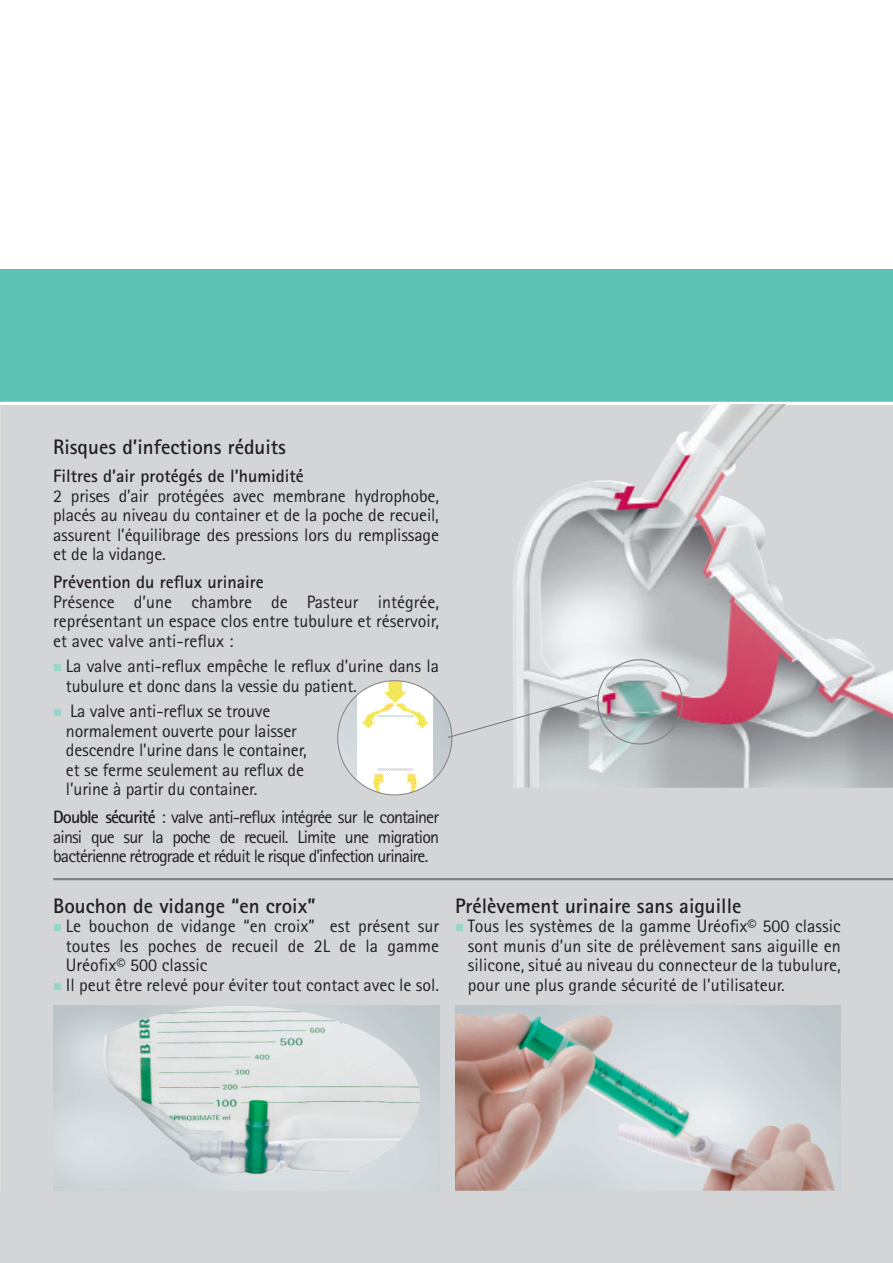
<style>
.page{position:relative;width:893px;height:1263px;background:#fff}
.page>*{position:absolute;margin:0;border:0;box-sizing:border-box;transform-origin:0 0}
._12_Standard_continu{font:700 21px "Rotis Sans Serif Pro";color:#231f20}
._12_Standard_continu-2{font:18px/19.5px "Rotis Sans Serif Pro";letter-spacing:-.01em;color:#231f20;text-align:justify}
._12_Standard_continu-3{font:700 18px "Rotis Sans Serif Pro";color:#231f20}
.s1{color:#97d5cb}
.s2{font-weight:700}
</style>
<div class="page">
<div style="left:0;top:269px;width:893px;height:134px;background:#5cc3b4"></div>
<div style="left:0;top:405px;width:893px;height:858px;background:#d4d5d7"></div>
<img style="left:513px;top:404px;width:380px;height:384px">
<hr style="left:0;top:402px;width:893px;height:2px;background:#fff">
<hr style="left:53px;top:878px;width:840px;height:2px;background:#808285">
<img style="left:338px;top:681px;width:114px;height:114px;border-radius:57px">
<img style="left:357px;top:681px;width:76px;height:114px">
<svg style="left:447px;top:694px;width:151px;height:44px"></svg>
<img style="left:53px;top:1006px;width:386px;height:185px">
<img style="left:455px;top:1013px;width:381px;height:178px">
<img style="left:102px;top:1006px;width:318px;height:170px">
<p class="_12_Standard_continu" style="left:53px;top:434px;width:234px">Risques d’infections réduits</p>
<p class="_12_Standard_continu-3" style="left:53px;top:464px;width:252px">Filtres d’air protégés de l’humidité</p>
<p class="_12_Standard_continu-2" style="left:53px;top:486px;width:387px">2 prises d’air protégées avec membrane hydrophobe, placés au niveau du container et de la poche de recueil, assurent l’équilibrage des pressions lors du remplissage et de la vidange.</p>
<p class="_12_Standard_continu-3" style="left:53px;top:570px;width:212px">Prévention du reflux urinaire</p>
<p class="_12_Standard_continu-2" style="left:53px;top:592px;width:387px">Présence d’une chambre de Pasteur intégrée, représentant un espace clos entre tubulure et réservoir, et avec valve anti-reflux :</p>
<p class="_12_Standard_continu-2" style="left:66px;top:656px;width:375px;text-indent:-13px"><span class="s1">■</span> La valve anti-reflux empêche le reflux d’urine dans la tubulure et donc dans la vessie du patient.</p>
<p class="_12_Standard_continu-2" style="left:53px;top:701px;width:219px"><span class="s1">■</span> La valve anti-reflux se trouve</p>
<p class="_12_Standard_continu-2" style="left:66px;top:721px;width:233px">normalement ouverte pour laisser</p>
<p class="_12_Standard_continu-2" style="left:66px;top:740px;width:242px">descendre l’urine dans le container,</p>
<p class="_12_Standard_continu-2" style="left:66px;top:760px;width:240px">et se ferme seulement au reflux de</p>
<p class="_12_Standard_continu-2" style="left:66px;top:779px;width:193px">l’urine à partir du container.</p>
<p class="_12_Standard_continu-2" style="left:53px;top:807px;width:387px"><span class="s2">Double sécurité</span> : valve anti-reflux intégrée sur le container ainsi que sur la poche de recueil. Limite une migration bactérienne rétrograde et réduit le risque d’infection urinaire.</p>
<p class="_12_Standard_continu" style="left:53px;top:892px;width:264px">Bouchon de vidange “en croix”</p>
<p class="_12_Standard_continu-2" style="left:66px;top:916px;width:375px;text-indent:-13px"><span class="s1">■</span> Le bouchon de vidange “en croix” est présent sur toutes les poches de recueil de 2L de la gamme Uréofix© 500 classic</p>
<p class="_12_Standard_continu-2" style="left:53px;top:975px;width:387px"><span class="s1">■</span> Il peut être relevé pour éviter tout contact avec le sol.</p>
<p class="_12_Standard_continu" style="left:455px;top:892px;width:288px">Prélèvement urinaire sans aiguille</p>
<p class="_12_Standard_continu-2" style="left:468px;top:916px;width:375px;text-indent:-13px"><span class="s1">■</span> Tous les systèmes de la gamme Uréofix© 500 classic sont munis d’un site de prélèvement sans aiguille en silicone, situé au niveau du connecteur de la tubulure, pour une plus grande sécurité de l’utilisateur.</p>
</div>
